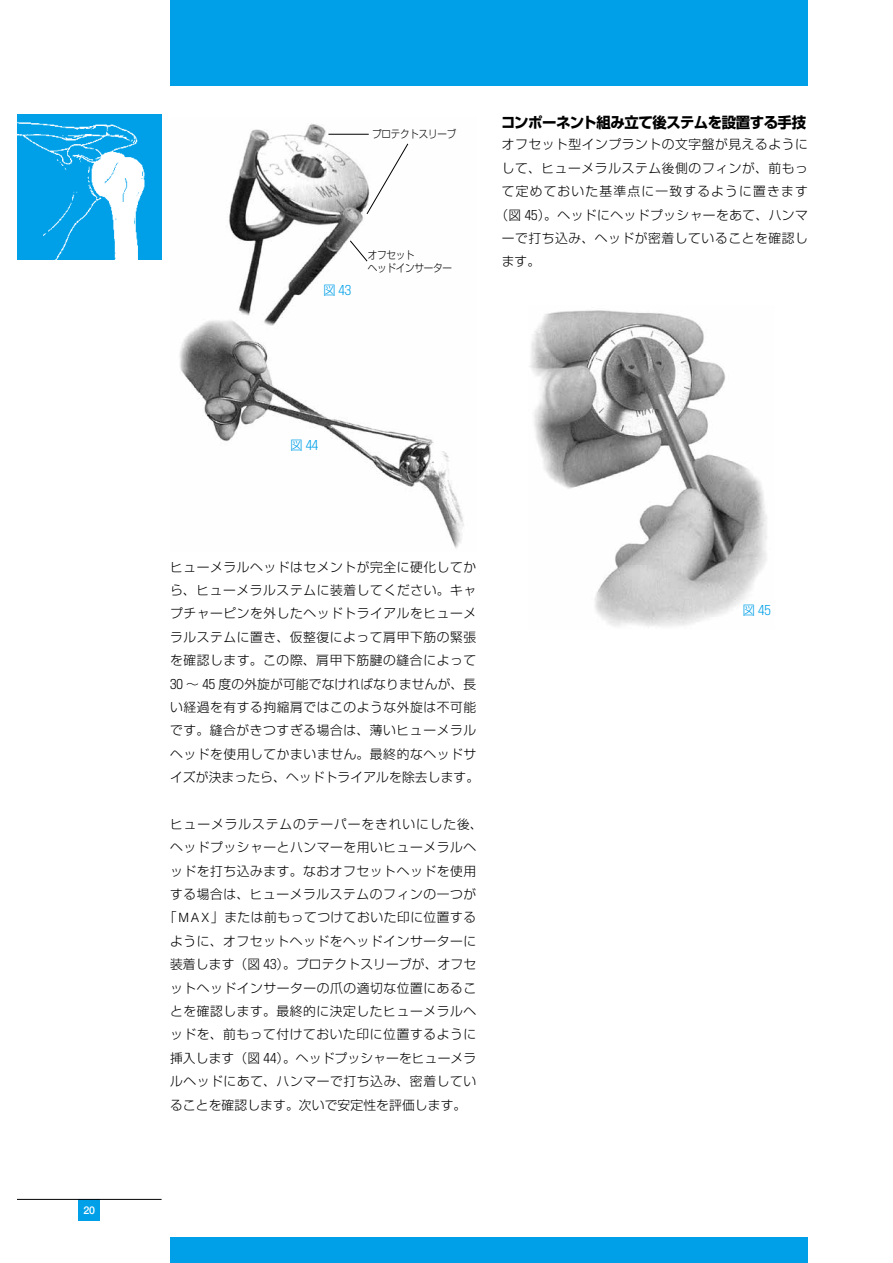
<style>
.page{position:relative;width:893px;height:1263px;background:#fff}
.page>*{position:absolute;margin:0;border:0;box-sizing:border-box;transform-origin:0 0}
.t1{font:700 14.85px "Shin Go Pro";letter-spacing:-.035em;color:#000}
.t2{font:300 12.75px/23.4px "Shin Go Pro";letter-spacing:.045em;color:#000}
.t3{font:300 12.75px "Shin Go Pro";letter-spacing:.01em;color:#000}
.t4{font:300 12.75px "Shin Go Pro";letter-spacing:.07em;color:#000}
.t5{font:300 12.75px "Shin Go Pro";letter-spacing:.095em;color:#000}
.t6{font:12.75px "Shingo L No";color:#00a0e9}
.t7{font:300 10.65px/13.8px "Shin Go Pro";letter-spacing:-.025em;color:#000;scale:.9 1}
.t8{font:500 10.65px "Helvetica Neue";color:#fff}
.s1{font-family:"Shin Go Pro";font-weight:300}
.s2{font-family:"Shingo L No";font-weight:400}
.s3{font-family:"Helvetica"}
</style>
<div class="page">
<div style="left:79px;top:1200px;width:21px;height:21px;background:#00a0e9"></div>
<img style="left:17px;top:115px;width:145px;height:144px">
<hr style="left:17px;top:1199px;width:145px;height:1px;background:#000">
<div style="left:170px;top:0;width:638px;height:85px;background:#00a0e9"></div>
<div style="left:170px;top:1237px;width:638px;height:26px;background:#00a0e9"></div>
<img style="left:530px;top:310px;width:237px;height:317px">
<img style="left:179px;top:123px;width:285px;height:426px">
<hr style="left:328px;top:134px;width:41px;height:1px;background:#000">
<svg style="left:366px;top:143px;width:43px;height:72px"></svg>
<svg style="left:349px;top:240px;width:19px;height:22px"></svg>
<p class="t8" style="left:83px;top:1202px;width:13px">20</p>
<p class="t7" style="left:372px;top:126px;width:95px">プロテクトスリーブ</p>
<p class="t6" style="left:323px;top:284px;width:30px"><span class="s1">図</span> 43</p>
<p class="t7" style="left:368px;top:246px;width:95px">オフセット<br>ヘッドインサーター</p>
<p class="t1" style="left:501px;top:110px;width:307px">コンポーネント組み立て後ステムを設置する手技</p>
<p class="t2" style="left:502px;top:131px;width:308px">オフセット型インプラントの文字盤が見えるように</p>
<p class="t2" style="left:502px;top:155px;width:308px">して、ヒューメラルステム後側のフィンが、前もっ</p>
<p class="t5" style="left:502px;top:181px;width:308px">て定めておいた基準点に一致するように置きます</p>
<p class="t2" style="left:495px;top:201px;width:314px">（図 <span class="s2">45</span>）。ヘッドにヘッドプッシャーをあて、ハンマ</p>
<p class="t2" style="left:502px;top:225px;width:308px">ーで打ち込み、ヘッドが密着していることを確認し</p>
<p class="t2" style="left:502px;top:248px;width:40px">ます。</p>
<p class="t6" style="left:290px;top:439px;width:30px"><span class="s1">図</span> 44</p>
<p class="t2" style="left:170px;top:554px;width:311px">ヒューメラルヘッドはセメントが完全に硬化してから、ヒューメラルステムに装着してください。キャプチャーピンを外したヘッドトライアルをヒューメラルステムに置き、仮整復によって肩甲下筋の緊張を確認します。この際、肩甲下筋腱の縫合によって<br><span class="s2">30</span> ～ <span class="s2">45</span> 度の外旋が可能でなければなりませんが、長い経過を有する拘縮肩ではこのような外旋は不可能です。縫合がきつすぎる場合は、薄いヒューメラルヘッドを使用してかまいません。最終的なヘッドサイズが決まったら、ヘッドトライアルを除去します。</p>
<p class="t4" style="left:170px;top:814px;width:314px">ヒューメラルステムのテーパーをきれいにした後、</p>
<p class="t2" style="left:170px;top:834px;width:308px">ヘッドプッシャーとハンマーを用いヒューメラルヘ</p>
<p class="t2" style="left:170px;top:858px;width:308px">ッドを打ち込みます。なおオフセットヘッドを使用</p>
<p class="t2" style="left:170px;top:881px;width:308px">する場合は、ヒューメラルステムのフィンの一つが</p>
<p class="t2" style="left:164px;top:904px;width:314px">「<span class="s3">MAX</span>」または前もってつけておいた印に位置する</p>
<p class="t2" style="left:170px;top:928px;width:308px">ように、オフセットヘッドをヘッドインサーターに</p>
<p class="t3" style="left:170px;top:954px;width:308px">装着します（図 <span class="s2">43</span>）。プロテクトスリーブが、オフセ</p>
<p class="t2" style="left:170px;top:974px;width:308px">ットヘッドインサーターの爪の適切な位置にあるこ</p>
<p class="t2" style="left:170px;top:998px;width:308px">とを確認します。最終的に決定したヒューメラルヘ</p>
<p class="t2" style="left:170px;top:1021px;width:308px">ッドを、前もって付けておいた印に位置するように</p>
<p class="t3" style="left:170px;top:1047px;width:308px">挿入します（図 <span class="s2">44</span>）。ヘッドプッシャーをヒューメラ</p>
<p class="t2" style="left:170px;top:1068px;width:308px">ルヘッドにあて、ハンマーで打ち込み、密着してい</p>
<p class="t3" style="left:170px;top:1094px;width:298px">ることを確認します。次いで安定性を評価します。</p>
<p class="t6" style="left:743px;top:603px;width:30px"><span class="s1">図</span> 45</p>
</div>
